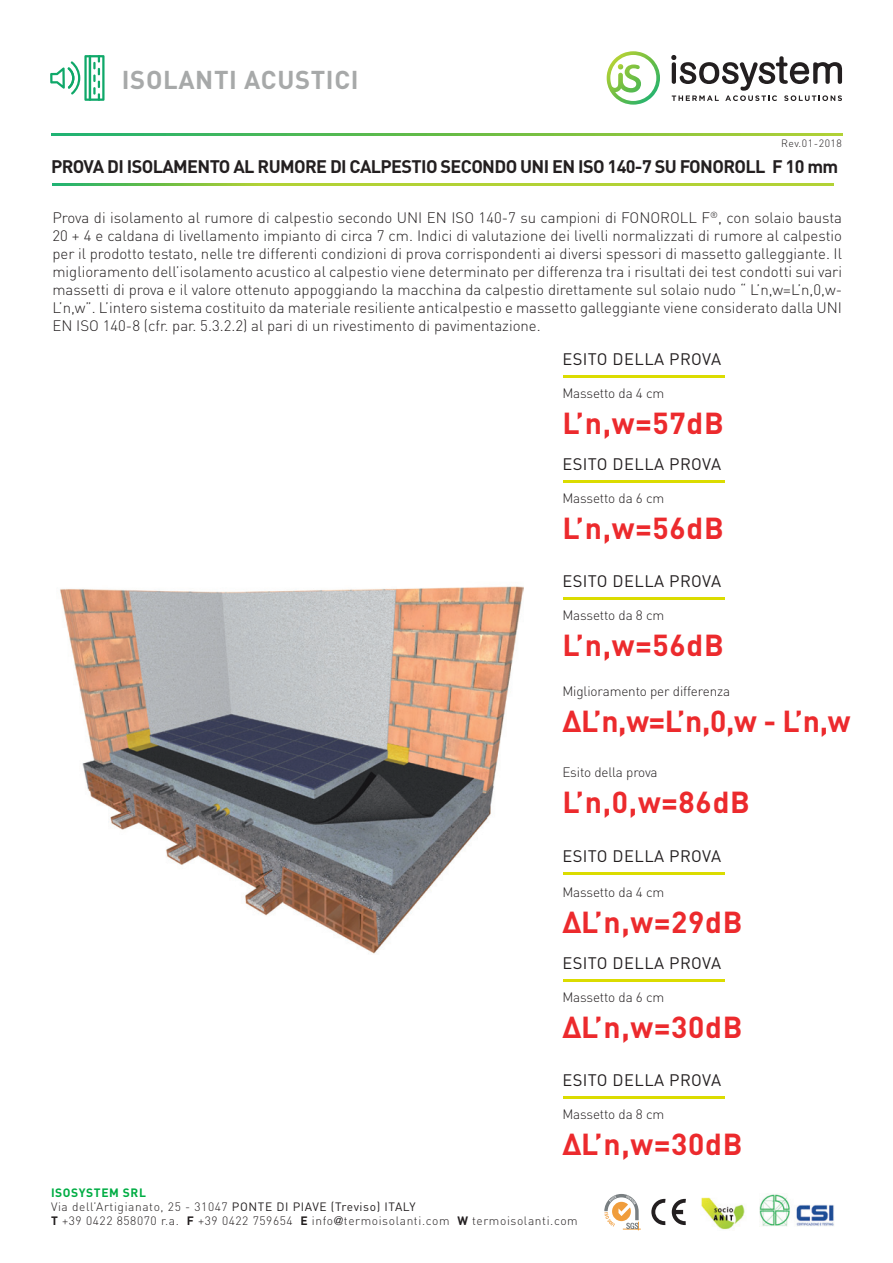
<style>
.page{position:relative;width:893px;height:1263px;background:#fff}
.page>*{position:absolute;margin:0;border:0;box-sizing:border-box;transform-origin:0 0}
.t1{font:700 30px "DIN";letter-spacing:.025em;color:#ec2a2d}
.t2{font:700 25.5px "DIN";letter-spacing:.025em;color:#a7a9a9}
.t3{font:700 18px "DIN";letter-spacing:-.035em;color:#231f20}
.t4{font:16.5px "DIN";letter-spacing:.025em;color:#231f20}
.t5{font:300 15px/18px "DIN";color:#231f20;text-align:justify}
.t6{font:300 13.5px "DIN";letter-spacing:-.01em;color:#231f20}
.t7{font:300 12px "DIN";letter-spacing:.05em;color:#231f20}
.t8{font:700 12px "DIN";letter-spacing:.05em;color:#00ad44}
.t9{font:300 10.5px "DIN";letter-spacing:.05em;color:#231f20}
.s1{font-weight:400}
.s2{font-weight:700}
.s3{font-family:"Helvetica"}
</style>
<div class="page">
<svg style="left:607px;top:51px;width:53px;height:54px"></svg>
<svg style="left:671px;top:55px;width:171px;height:46px"></svg>
<svg style="left:50px;top:55px;width:55px;height:46px"></svg>
<svg style="left:51px;top:134px;width:791px;height:2px;background:#68be4d"></svg>
<svg style="left:604px;top:1194px;width:37px;height:36px"></svg>
<svg style="left:651px;top:1199px;width:14px;height:26px"></svg>
<svg style="left:672px;top:1199px;width:14px;height:26px"></svg>
<img style="left:701px;top:1197px;width:44px;height:33px">
<img style="left:760px;top:1194px;width:74px;height:32px">
<svg style="left:52px;top:184px;width:781px;height:2px;background:#9ecc3b"></svg>
<hr style="left:563px;top:376px;width:162px;height:2px;background:#dbdc00">
<hr style="left:563px;top:480px;width:162px;height:3px;background:#dbdc00">
<hr style="left:563px;top:979px;width:162px;height:2px;background:#dbdc00">
<hr style="left:563px;top:872px;width:162px;height:2px;background:#dbdc00">
<hr style="left:563px;top:598px;width:162px;height:2px;background:#dbdc00">
<hr style="left:563px;top:1096px;width:162px;height:2px;background:#dbdc00">
<img style="left:60px;top:586px;width:463px;height:368px">
<p class="t2" style="left:122px;top:63px;width:238px">ISOLANTI ACUSTICI</p>
<p class="t9" style="left:781px;top:136px;width:62px">Rev.01-2018</p>
<p class="t3" style="left:51px;top:155px;width:789px">PROVA DI ISOLAMENTO AL RUMORE DI CALPESTIO SECONDO UNI EN ISO 140-7 SU FONOROLL F 10 mm</p>
<p class="t5" style="left:52px;top:208px;width:791px">Prova di isolamento al rumore di calpestio secondo UNI EN ISO 140-7 su campioni di FONOROLL F<sup>®</sup>, con solaio bausta 20 + 4 e caldana di livellamento impianto di circa 7 cm. Indici di valutazione dei livelli normalizzati di rumore al calpestio per il prodotto testato, nelle tre differenti condizioni di prova corrispondenti ai diversi spessori di massetto galleggiante. Il miglioramento dell’isolamento acustico al calpestio viene determinato per differenza tra i risultati dei test condotti sui vari massetti di prova e il valore ottenuto appoggiando la macchina da calpestio direttamente sul solaio nudo “ L’n,w=L’n,0,w-L’n,w”. L’intero sistema costituito da materiale resiliente anticalpestio e massetto galleggiante viene considerato dalla UNI EN ISO 140-8 (cfr. par. 5.3.2.2) al pari di un rivestimento di pavimentazione.</p>
<p class="t4" style="left:562px;top:349px;width:160px">ESITO DELLA PROVA</p>
<p class="t6" style="left:562px;top:385px;width:104px">Massetto da 4 cm</p>
<p class="t1" style="left:562px;top:404px;width:163px">L’n,w=57dB</p>
<p class="t4" style="left:562px;top:454px;width:160px">ESITO DELLA PROVA</p>
<p class="t6" style="left:562px;top:490px;width:104px">Massetto da 6 cm</p>
<p class="t1" style="left:562px;top:509px;width:163px">L’n,w=56dB</p>
<p class="t4" style="left:562px;top:571px;width:160px">ESITO DELLA PROVA</p>
<p class="t6" style="left:562px;top:607px;width:104px">Massetto da 8 cm</p>
<p class="t1" style="left:562px;top:626px;width:163px">L’n,w=56dB</p>
<p class="t6" style="left:562px;top:682px;width:169px">Miglioramento per differenza</p>
<p class="t1" style="left:562px;top:701px;width:290px">∆L’n,w=L’n,0,w - L’n,w</p>
<p class="t6" style="left:562px;top:764px;width:97px">Esito della prova</p>
<p class="t1" style="left:562px;top:783px;width:189px">L’n,0,w=86dB</p>
<p class="t4" style="left:562px;top:846px;width:160px">ESITO DELLA PROVA</p>
<p class="t6" style="left:562px;top:883px;width:104px">Massetto da 4 cm</p>
<p class="t1" style="left:562px;top:902px;width:182px">∆L’n,w=29dB</p>
<p class="t4" style="left:562px;top:952px;width:160px">ESITO DELLA PROVA</p>
<p class="t6" style="left:562px;top:988px;width:104px">Massetto da 6 cm</p>
<p class="t1" style="left:562px;top:1007px;width:182px">∆L’n,w=30dB</p>
<p class="t4" style="left:562px;top:1070px;width:160px">ESITO DELLA PROVA</p>
<p class="t6" style="left:562px;top:1106px;width:104px">Massetto da 8 cm</p>
<p class="t1" style="left:562px;top:1124px;width:182px">∆L’n,w=30dB</p>
<p class="t8" style="left:51px;top:1184px;width:96px">ISOSYSTEM SRL</p>
<p class="t7" style="left:51px;top:1199px;width:366px">Via dell’Artigianato, 25 - 31047 <span class="s1">PONTE DI PIAVE (Treviso) ITALY</span></p>
<p class="t7" style="left:51px;top:1214px;width:528px"><span class="s2">T</span> +39 0422 858070 r.a. <span class="s2">F</span> +39 0422 759654 <span class="s2">E</span> info<span class="s3">@</span>termoisolanti.com <span class="s2">W</span> termoisolanti.com</p>
</div>
